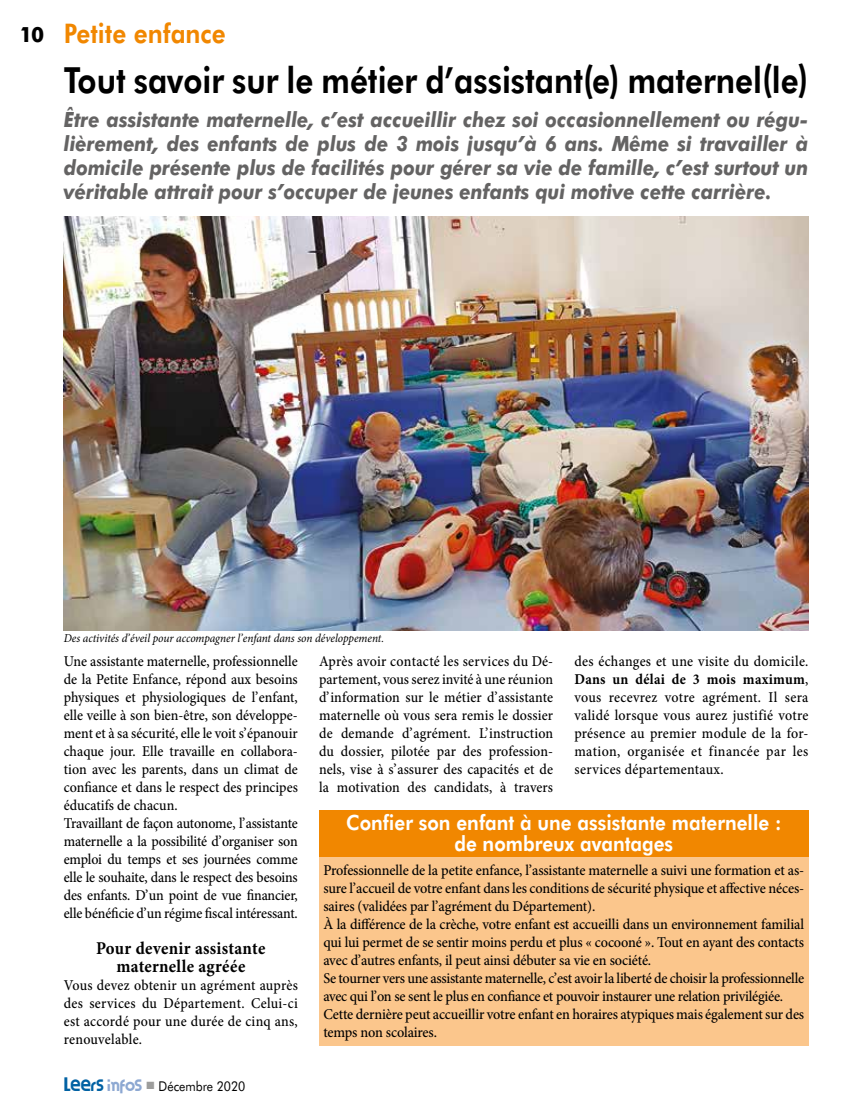
<style>
.page{position:relative;width:851px;height:1106px;background:#fff}
.page>*{position:absolute;margin:0;border:0;box-sizing:border-box;transform-origin:0 0}
.t1{font:800 36px "Futura BT";color:#000;scale:.87 1}
.t2{font:800 27px "Futura BT";color:#f18700;scale:.9 1}
.t3{font:italic 700 21px/24px "Futura BT";color:#646363;text-align:justify;scale:.9 1}
.t4{font:800 21px/21px "Futura BT";color:#fff;text-align:center;scale:.9 1}
.t5{font:700 21px "Futura BT";color:#000}
.t6{font:700 18px/18px "Minion Pro";letter-spacing:.02em;color:#000;text-align:center;scale:.93 1}
.t7{font:500 15px/18px "Minion Pro";letter-spacing:-.01em;color:#000;text-align:justify;scale:.93 1}
.t8{font:500 15px/18px "Minion Pro";letter-spacing:-.01em;color:#000;scale:.95 1}
.t9{font:13.5px "Futura BT";color:#000;scale:.9 1}
.t10{font:italic 12px "Minion Pro";letter-spacing:-.005em;color:#000;scale:.95 1}
.s1{font-family:"ZESSTYPE GRAFIKA";font-size:16.5px;color:#0061a3}
.s2{font-family:"ZESSTYPE GRAFIKA";font-size:16.5px;color:#8da8d2}
.s3{color:#9d9d9c}
.s4{font-weight:700}
</style>
<div class="page">
<img style="left:64px;top:216px;width:744px;height:414px">
<div style="left:319px;top:857px;width:489px;height:188px;background:#fbc68c"></div>
<div style="left:319px;top:810px;width:489px;height:47px;background:#f18700"></div>
<h3 class="t5" style="left:20px;top:22px;width:26px">10</h3>
<h2 class="t2" style="left:64px;top:16px;width:181px">Petite enfance</h2>
<h1 class="t1" style="left:64px;top:58px;width:857px">Tout savoir sur le métier d’assistant(e) maternel(le)</h1>
<p class="t3" style="left:64px;top:107px;width:828px">Être assistante maternelle, c’est accueillir chez soi occasionnellement ou régu&shy;lièrement, des enfants de plus de 3 mois jusqu’à 6 ans. Même si travailler à domicile présente plus de facilités pour gérer sa vie de famille, c’est surtout un véritable attrait pour s’occuper de jeunes enfants qui motive cette carrière.</p>
<p class="t10" style="left:64px;top:630px;width:338px">Des activités d’éveil pour accompagner l’enfant dans son développement.</p>
<p class="t7" style="left:64px;top:652px;width:253px;text-align:left">Une assistante maternelle, professionnelle de la Petite Enfance, répond aux besoins physiques et physiologiques de l’enfant, elle veille à son bien-être, son développe&shy;ment et à sa sécurité, elle le voit s’épanouir chaque jour. Elle travaille en collabora&shy;tion avec les parents, dans un climat de confiance et dans le respect des principes éducatifs de chacun.<br>Travaillant de façon autonome, l’assistante maternelle a la possibilité d’organiser son emploi du temps et ses journées comme elle le souhaite, dans le respect des besoins des enfants. D’un point de vue financier, elle bénéficie d’un régime fiscal intéressant.</p>
<p class="t6" style="left:96px;top:939px;width:183px">Pour devenir assistante maternelle agréée</p>
<p class="t7" style="left:64px;top:976px;width:253px">Vous devez obtenir un agrément auprès des services du Département. Celui-ci est accordé pour une durée de cinq ans, renouvelable.</p>
<p class="t9" style="left:64px;top:1078px;width:203px"><span class="s1">Leers</span> <span class="s2">infos</span> <span class="s3">■</span> Décembre 2020</p>
<p class="t7" style="left:319px;top:652px;width:253px">Après avoir contacté les services du Dé&shy;partement, vous serez invité à une réunion d’information sur le métier d’assistante maternelle où vous sera remis le dossier de demande d’agrément. L’instruction du dossier, pilotée par des profession&shy;nels, vise à s’assurer des capacités et de la motivation des candidats, à travers</p>
<p class="t7" style="left:574px;top:652px;width:253px">des échanges et une visite du domicile.<br><span class="s4">Dans un délai de 3 mois maximum</span>, vous recevrez votre agrément. Il sera validé lorsque vous aurez justifié votre présence au premier module de la for&shy;mation, organisée et financée par les services départementaux.</p>
<h3 class="t4" style="left:346px;top:812px;width:485px">Confier son enfant à une assistante maternelle : de nombreux avantages</h3>
<p class="t8" style="left:323px;top:861px;width:507px">Professionnelle de la petite enfance, l’assistante maternelle a suivi une formation et as&shy;sure l’accueil de votre enfant dans les conditions de sécurité physique et affective néces&shy;saires (validées par l’agrément du Département).<br>À la différence de la crèche, votre enfant est accueilli dans un environnement familial qui lui permet de se sentir moins perdu et plus « cocooné ». Tout en ayant des contacts avec d’autres enfants, il peut ainsi débuter sa vie en société.<br>Se tourner vers une assistante maternelle, c’est avoir la liberté de choisir la professionnelle avec qui l’on se sent le plus en confiance et pouvoir instaurer une relation privilégiée.<br>Cette dernière peut accueillir votre enfant en horaires atypiques mais également sur des temps non scolaires.</p>
</div>
